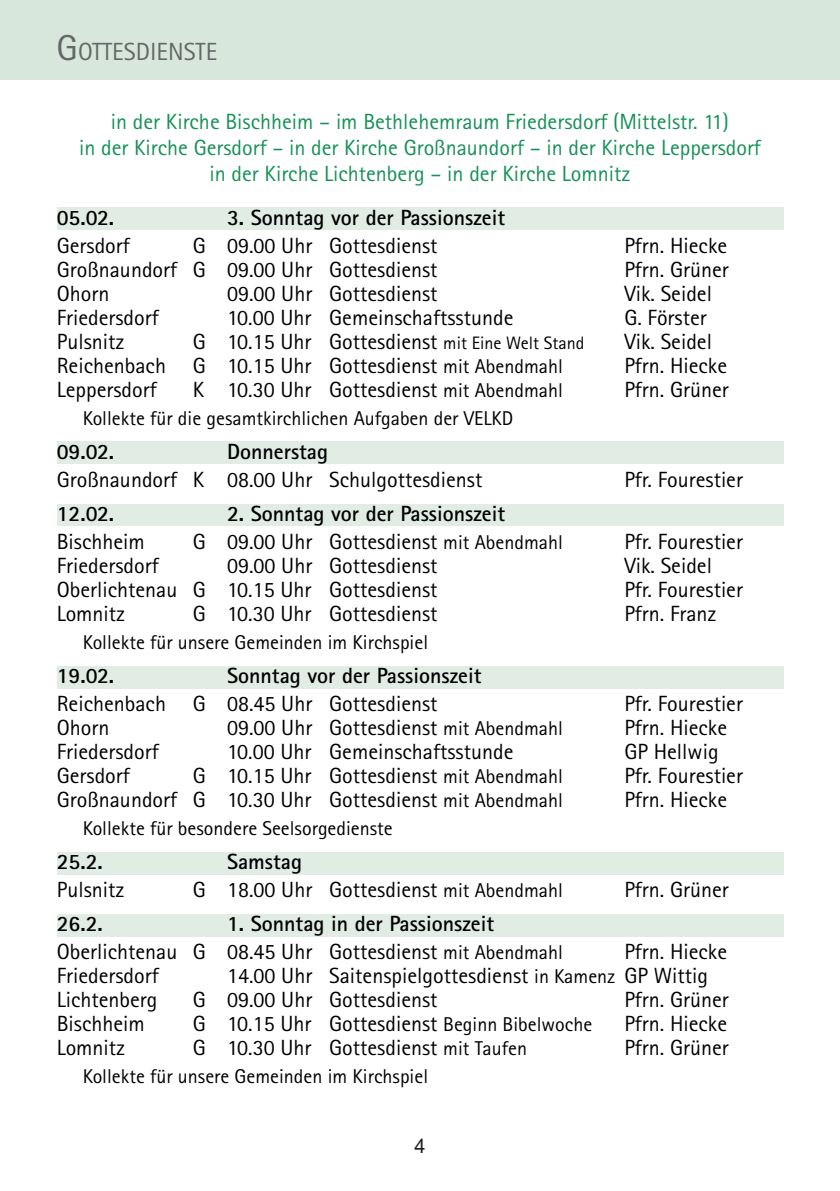
<style>
.page{position:relative;width:840px;height:1191px;background:#fff}
.page>*{position:absolute;margin:0;border:0;box-sizing:border-box;transform-origin:0 0}
.t1{font:24.8px "Rotis Sans Serif Pro";color:#656868}
.t2{font:22px/28px "Rotis Sans Serif Pro";color:#000002}
.t3{font:22px/26px "Rotis Sans Serif Pro";color:#169057;text-align:center}
.t4{font:700 22px "Rotis Sans Serif Pro";color:#000002}
.t5{font:20px "Rotis Sans Serif Pro";color:#000002}
.t6{font:20px "Arial";color:#231f20}
.s1{font-size:36px}
.s2{font-size:18px}
.s3{font-size:20px}
.s4{font-weight:700}
</style>
<div class="page">
<div style="left:0;top:0;width:839px;height:79px;background:#d8e7db"></div>
<div style="left:57px;top:913px;width:725px;height:23px;background:#e1ede4"></div>
<div style="left:57px;top:852px;width:725px;height:23px;background:#e1ede4"></div>
<div style="left:57px;top:666px;width:725px;height:23px;background:#e1ede4"></div>
<div style="left:57px;top:503px;width:725px;height:22px;background:#e1ede4"></div>
<div style="left:57px;top:441px;width:725px;height:23px;background:#e1ede4"></div>
<div style="left:57px;top:207px;width:725px;height:23px;background:#e1ede4"></div>
<p class="t1" style="left:57px;top:43px;width:162px"><span class="s1">G</span>OTTESDIENSTE</p>
<p class="t3" style="left:79px;top:111px;width:683px">in der Kirche Bischheim – im Bethlehemraum Friedersdorf (Mittelstr. 11)<br>in der Kirche Gersdorf – in der Kirche Großnaundorf – in der Kirche Leppersdorf in der Kirche Lichtenberg – in der Kirche Lomnitz</p>
<p class="t4" style="left:57px;top:210px;width:59px">05.02.</p>
<p class="t4" style="left:227px;top:210px;width:279px">3. Sonntag vor der Passionszeit</p>
<p class="t2" style="left:57px;top:235px;width:74px">Gersdorf</p>
<p class="t2" style="left:193px;top:235px;width:246px">G 09.00 Uhr Gottesdienst</p>
<p class="t2" style="left:624px;top:235px;width:104px">Pfrn. Hiecke</p>
<p class="t2" style="left:57px;top:259px;width:382px">Großnaundorf G 09.00 Uhr Gottesdienst</p>
<p class="t2" style="left:624px;top:259px;width:106px">Pfrn. Grüner</p>
<p class="t2" style="left:57px;top:283px;width:54px">Ohorn</p>
<p class="t2" style="left:227px;top:283px;width:212px">09.00 Uhr Gottesdienst</p>
<p class="t2" style="left:624px;top:283px;width:89px">Vik. Seidel</p>
<p class="t2" style="left:57px;top:307px;width:103px">Friedersdorf</p>
<p class="t2" style="left:227px;top:307px;width:288px">10.00 Uhr Gemeinschaftsstunde</p>
<p class="t2" style="left:624px;top:307px;width:84px">G. Förster</p>
<p class="t2" style="left:57px;top:331px;width:69px">Pulsnitz</p>
<p class="t2" style="left:193px;top:331px;width:393px">G 10.15 Uhr Gottesdienst <span class="s2">mit Eine Welt Stand</span></p>
<p class="t2" style="left:624px;top:331px;width:89px">Vik. Seidel</p>
<p class="t2" style="left:57px;top:355px;width:507px">Reichenbach G 10.15 Uhr Gottesdienst <span class="s3">mit Abendmahl</span></p>
<p class="t2" style="left:624px;top:355px;width:104px">Pfrn. Hiecke</p>
<p class="t2" style="left:57px;top:379px;width:101px">Leppersdorf</p>
<p class="t2" style="left:193px;top:379px;width:371px">K 10.30 Uhr Gottesdienst <span class="s3">mit Abendmahl</span></p>
<p class="t2" style="left:624px;top:379px;width:106px">Pfrn. Grüner</p>
<p class="t5" style="left:83px;top:411px;width:432px">Kollekte für die gesamtkirchlichen Aufgaben der VELKD</p>
<p class="t4" style="left:57px;top:444px;width:59px">09.02.</p>
<p class="t4" style="left:227px;top:444px;width:103px">Donnerstag</p>
<p class="t2" style="left:57px;top:469px;width:427px">Großnaundorf K 08.00 Uhr Schulgottesdienst</p>
<p class="t2" style="left:624px;top:469px;width:120px">Pfr. Fourestier</p>
<p class="t4" style="left:57px;top:506px;width:59px">12.02.</p>
<p class="t4" style="left:227px;top:506px;width:279px">2. Sonntag vor der Passionszeit</p>
<p class="t2" style="left:57px;top:531px;width:89px">Bischheim</p>
<p class="t2" style="left:193px;top:531px;width:371px">G 09.00 Uhr Gottesdienst <span class="s3">mit Abendmahl</span></p>
<p class="t2" style="left:624px;top:531px;width:120px">Pfr. Fourestier</p>
<p class="t2" style="left:57px;top:555px;width:103px">Friedersdorf</p>
<p class="t2" style="left:227px;top:555px;width:212px">09.00 Uhr Gottesdienst</p>
<p class="t2" style="left:624px;top:555px;width:89px">Vik. Seidel</p>
<p class="t2" style="left:57px;top:579px;width:382px">Oberlichtenau G 10.15 Uhr Gottesdienst</p>
<p class="t2" style="left:624px;top:579px;width:120px">Pfr. Fourestier</p>
<p class="t2" style="left:57px;top:603px;width:70px">Lomnitz</p>
<p class="t2" style="left:193px;top:603px;width:246px">G 10.30 Uhr Gottesdienst</p>
<p class="t2" style="left:624px;top:603px;width:94px">Pfrn. Franz</p>
<p class="t5" style="left:83px;top:635px;width:347px">Kollekte für unsere Gemeinden im Kirchspiel</p>
<p class="t4" style="left:57px;top:668px;width:59px">19.02.</p>
<p class="t4" style="left:227px;top:668px;width:256px">Sonntag vor der Passionszeit</p>
<p class="t2" style="left:57px;top:693px;width:382px">Reichenbach G 08.45 Uhr Gottesdienst</p>
<p class="t2" style="left:624px;top:693px;width:120px">Pfr. Fourestier</p>
<p class="t2" style="left:57px;top:717px;width:54px">Ohorn</p>
<p class="t2" style="left:227px;top:717px;width:337px">09.00 Uhr Gottesdienst <span class="s3">mit Abendmahl</span></p>
<p class="t2" style="left:624px;top:717px;width:104px">Pfrn. Hiecke</p>
<p class="t2" style="left:57px;top:741px;width:103px">Friedersdorf</p>
<p class="t2" style="left:227px;top:741px;width:288px">10.00 Uhr Gemeinschaftsstunde</p>
<p class="t2" style="left:624px;top:741px;width:96px">GP Hellwig</p>
<p class="t2" style="left:57px;top:765px;width:74px">Gersdorf</p>
<p class="t2" style="left:193px;top:765px;width:371px">G 10.15 Uhr Gottesdienst <span class="s3">mit Abendmahl</span></p>
<p class="t2" style="left:624px;top:765px;width:120px">Pfr. Fourestier</p>
<p class="t2" style="left:57px;top:789px;width:507px">Großnaundorf G 10.30 Uhr Gottesdienst <span class="s3">mit Abendmahl</span></p>
<p class="t2" style="left:624px;top:789px;width:104px">Pfrn. Hiecke</p>
<p class="t5" style="left:83px;top:821px;width:311px">Kollekte für besondere Seelsorgedienste</p>
<p class="t4" style="left:57px;top:854px;width:48px">25.2.</p>
<p class="t4" style="left:227px;top:854px;width:76px">Samstag</p>
<p class="t2" style="left:57px;top:879px;width:69px">Pulsnitz</p>
<p class="t2" style="left:193px;top:879px;width:371px">G 18.00 Uhr Gottesdienst <span class="s3">mit Abendmahl</span></p>
<p class="t2" style="left:624px;top:879px;width:106px">Pfrn. Grüner</p>
<p class="t4" style="left:57px;top:916px;width:48px">26.2.</p>
<p class="t2" style="left:57px;top:913px;width:507px;text-indent:170px"><span class="s4">1. Sonntag in der Passionszeit<br></span>Oberlichtenau G 08.45 Uhr Gottesdienst <span class="s3">mit Abendmahl</span></p>
<p class="t2" style="left:624px;top:941px;width:104px">Pfrn. Hiecke</p>
<p class="t2" style="left:57px;top:965px;width:103px">Friedersdorf</p>
<p class="t2" style="left:227px;top:965px;width:482px">14.00 Uhr Saitenspielgottesdienst <span class="s3">in Kamenz</span> GP Wittig</p>
<p class="t2" style="left:57px;top:989px;width:102px">Lichtenberg</p>
<p class="t2" style="left:193px;top:989px;width:246px">G 09.00 Uhr Gottesdienst</p>
<p class="t2" style="left:624px;top:989px;width:106px">Pfrn. Grüner</p>
<p class="t2" style="left:57px;top:1013px;width:89px">Bischheim</p>
<p class="t2" style="left:193px;top:1013px;width:400px">G 10.15 Uhr Gottesdienst <span class="s3">Beginn Bibelwoche</span></p>
<p class="t2" style="left:624px;top:1013px;width:104px">Pfrn. Hiecke</p>
<p class="t2" style="left:57px;top:1037px;width:70px">Lomnitz</p>
<p class="t2" style="left:193px;top:1037px;width:335px">G 10.30 Uhr Gottesdienst <span class="s3">mit Taufen</span></p>
<p class="t2" style="left:624px;top:1037px;width:106px">Pfrn. Grüner</p>
<p class="t5" style="left:83px;top:1069px;width:347px">Kollekte für unsere Gemeinden im Kirchspiel</p>
<p class="t6" style="left:414px;top:1138px;width:13px">4</p>
</div>
